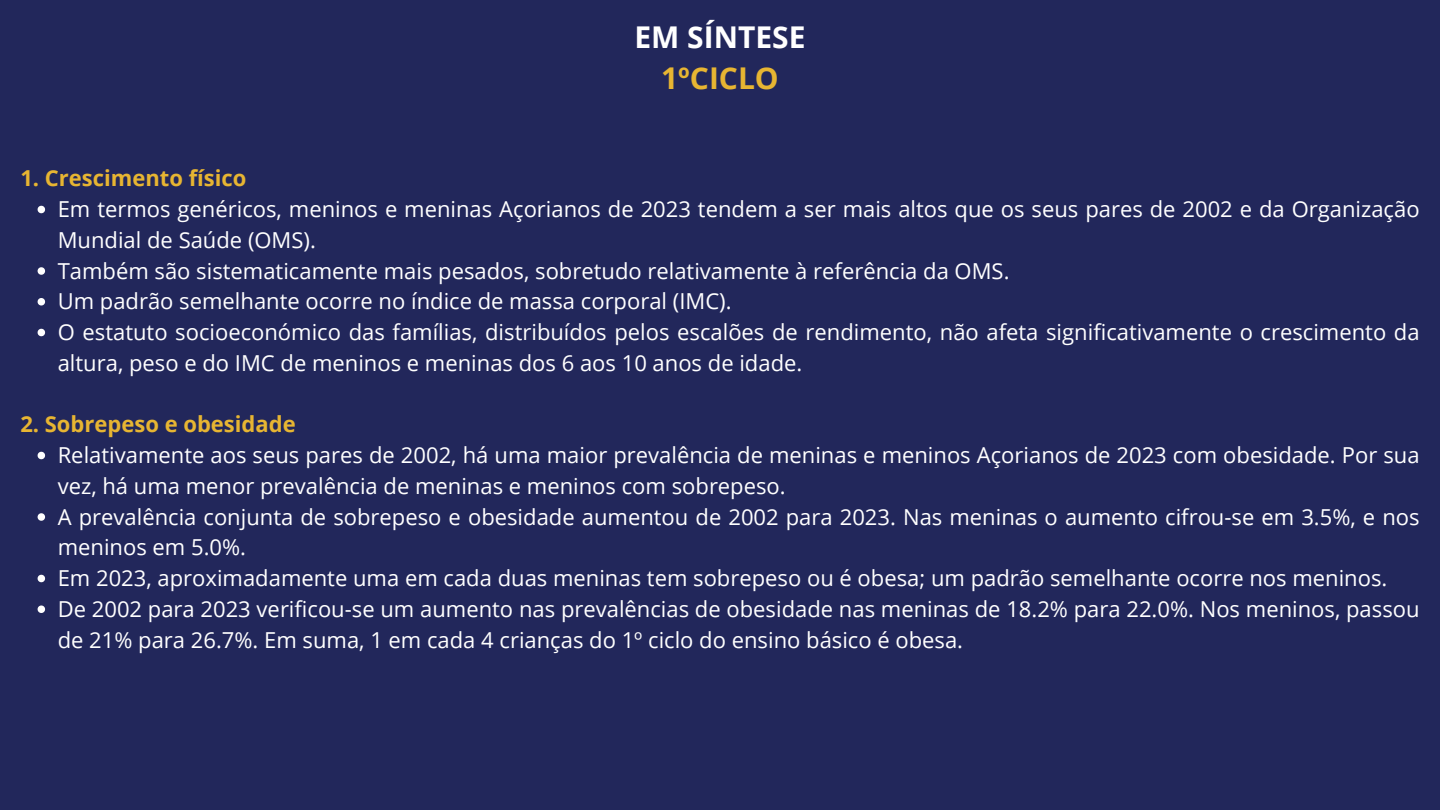
<style>
.page{position:relative;width:1440px;height:810px;background:#22275b}
.page>*{position:absolute;margin:0;border:0;box-sizing:border-box;transform-origin:0 0}
.t1{font:700 30px/41.2px "Open Sans";color:#fff;text-align:center}
.t2{font:22px/30.8px "Open Sans";color:#fff}
.t3{font:700 22px "Open Sans";color:#e7b532}
.s1{color:#e7b532}
</style>
<div class="page">
<svg style="left:38px;top:206px;width:7px;height:7px"></svg>
<svg style="left:38px;top:267px;width:7px;height:8px"></svg>
<svg style="left:38px;top:298px;width:7px;height:8px"></svg>
<svg style="left:38px;top:329px;width:7px;height:7px"></svg>
<svg style="left:38px;top:452px;width:7px;height:7px"></svg>
<svg style="left:38px;top:513px;width:7px;height:8px"></svg>
<svg style="left:38px;top:575px;width:7px;height:7px"></svg>
<svg style="left:38px;top:606px;width:7px;height:7px"></svg>
<h1 class="t1" style="left:634px;top:16px;width:173px">EM SÍNTESE<br><span class="s1">1ºCICLO</span></h1>
<h2 class="t3" style="left:20px;top:163px;width:228px">1. Crescimento físico</h2>
<p class="t2" style="left:58px;top:193px;width:1363px">Em termos genéricos, meninos e meninas Açorianos de 2023 tendem a ser mais altos que os seus pares de 2002 e da Organização<br>Mundial de Saúde (OMS).</p>
<p class="t2" style="left:58px;top:255px;width:953px">Também são sistematicamente mais pesados, sobretudo relativamente à referência da OMS.</p>
<p class="t2" style="left:58px;top:285px;width:675px">Um padrão semelhante ocorre no índice de massa corporal (IMC).</p>
<p class="t2" style="left:58px;top:316px;width:1363px">O estatuto socioeconómico das famílias, distribuídos pelos escalões de rendimento, não afeta significativamente o crescimento da altura, peso e do IMC de meninos e meninas dos 6 aos 10 anos de idade.</p>
<h2 class="t3" style="left:20px;top:409px;width:277px">2. Sobrepeso e obesidade</h2>
<p class="t2" style="left:58px;top:439px;width:1363px">Relativamente aos seus pares de 2002, há uma maior prevalência de meninas e meninos Açorianos de 2023 com obesidade. Por sua vez, há uma menor prevalência de meninas e meninos com sobrepeso.</p>
<p class="t2" style="left:58px;top:501px;width:1363px">A prevalência conjunta de sobrepeso e obesidade aumentou de 2002 para 2023. Nas meninas o aumento cifrou-se em 3.5%, e nos meninos em 5.0%.</p>
<p class="t2" style="left:58px;top:562px;width:1331px">Em 2023, aproximadamente uma em cada duas meninas tem sobrepeso ou é obesa; um padrão semelhante ocorre nos meninos.</p>
<p class="t2" style="left:58px;top:593px;width:1363px">De 2002 para 2023 verificou-se um aumento nas prevalências de obesidade nas meninas de 18.2% para 22.0%. Nos meninos, passou de 21% para 26.7%. Em suma, 1 em cada 4 crianças do 1º ciclo do ensino básico é obesa.</p>
</div>
